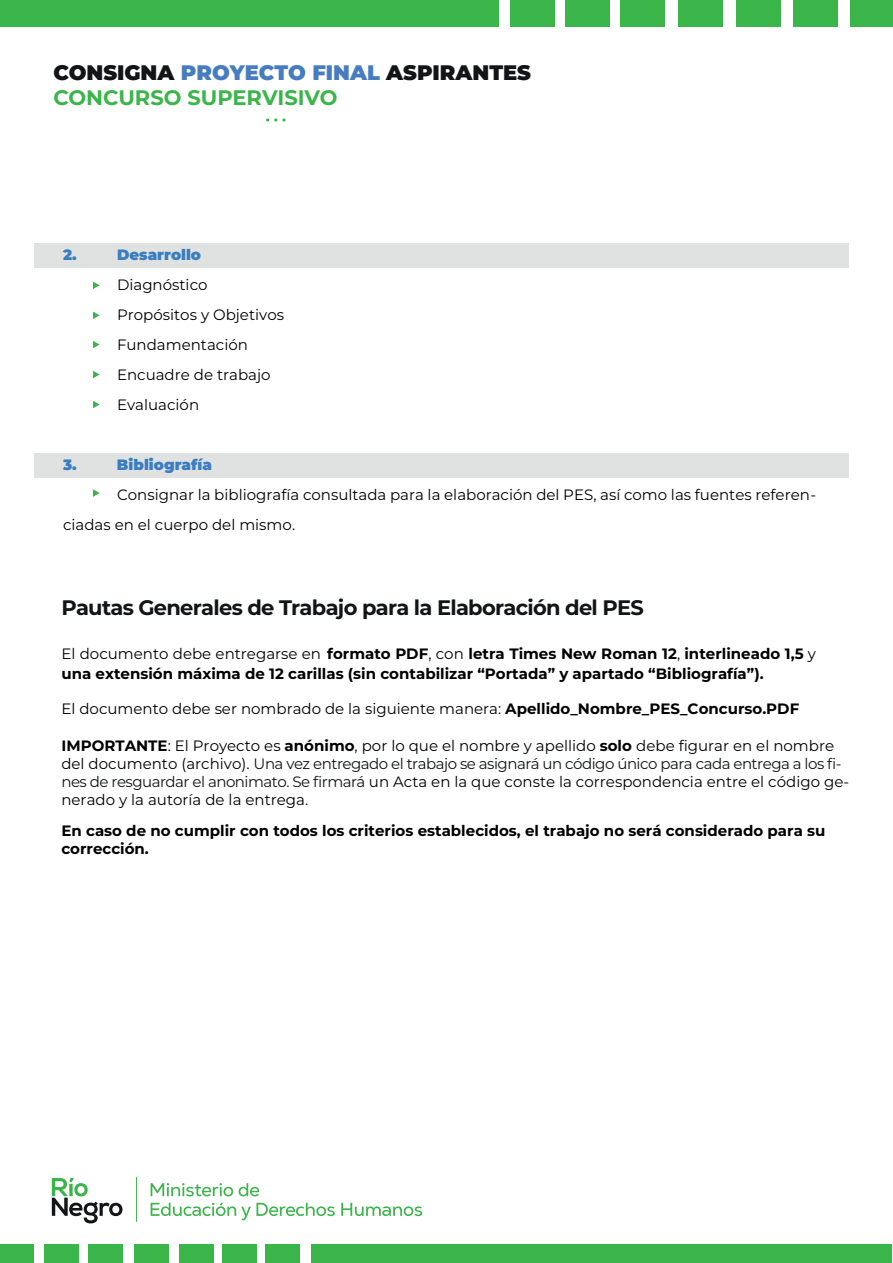
<style>
.page{position:relative;width:893px;height:1263px;background:#fff}
.page>*{position:absolute;margin:0;border:0;box-sizing:border-box;transform-origin:0 0}
.t1{font:700 21px/25.2px "Montserrat";color:#3ab54a}
.t2{font:700 21px "Montserrat";letter-spacing:-.035em;color:#121418}
.t3{font:15px/30px "Montserrat";color:#000001}
.t4{font:700 15px/18px "Montserrat";color:#000001}
.t5{font:900 15px "Montserrat";color:#397ec1}
.s1{font-weight:900;color:#121418}
.s2{font-weight:900;color:#477dc0}
.s3{font-weight:400}
.s4{font-weight:700}
.s5{color:#111314}
</style>
<div class="page">
<div style="left:34px;top:243px;width:815px;height:24px;background:#e0e1e1"></div>
<div style="left:34px;top:453px;width:815px;height:24px;background:#e0e1e1"></div>
<svg style="left:93px;top:341px;width:7px;height:7px"></svg>
<svg style="left:93px;top:371px;width:7px;height:7px"></svg>
<svg style="left:93px;top:401px;width:7px;height:7px"></svg>
<svg style="left:93px;top:489px;width:7px;height:8px"></svg>
<svg style="left:93px;top:282px;width:7px;height:7px"></svg>
<svg style="left:93px;top:312px;width:7px;height:7px"></svg>
<div style="left:510px;top:0;width:45px;height:27px;background:#3ab54a"></div>
<div style="left:0;top:0;width:498px;height:27px;background:#3ab54a"></div>
<div style="left:565px;top:0;width:45px;height:27px;background:#3ab54a"></div>
<div style="left:621px;top:0;width:44px;height:27px;background:#3ab54a"></div>
<div style="left:678px;top:0;width:45px;height:27px;background:#3ab54a"></div>
<div style="left:736px;top:0;width:45px;height:27px;background:#3ab54a"></div>
<div style="left:793px;top:0;width:45px;height:27px;background:#3ab54a"></div>
<div style="left:851px;top:0;width:42px;height:27px;background:#3ab54a"></div>
<div style="left:311px;top:1244px;width:581px;height:19px;background:#3ab54a"></div>
<div style="left:265px;top:1244px;width:35px;height:19px;background:#3ab54a"></div>
<div style="left:222px;top:1244px;width:35px;height:19px;background:#3ab54a"></div>
<div style="left:179px;top:1244px;width:35px;height:19px;background:#3ab54a"></div>
<div style="left:134px;top:1244px;width:34px;height:19px;background:#3ab54a"></div>
<div style="left:88px;top:1244px;width:35px;height:19px;background:#3ab54a"></div>
<div style="left:44px;top:1244px;width:35px;height:19px;background:#3ab54a"></div>
<div style="left:0;top:1244px;width:34px;height:19px;background:#3ab54a"></div>
<svg style="left:151px;top:1183px;width:82px;height:13px"></svg>
<svg style="left:239px;top:1183px;width:20px;height:13px"></svg>
<svg style="left:151px;top:1203px;width:184px;height:17px"></svg>
<svg style="left:341px;top:1203px;width:81px;height:13px"></svg>
<hr style="left:136px;top:1177px;width:1px;height:45px;background:#3bb54a">
<svg style="left:52px;top:1178px;width:70px;height:45px"></svg>
<svg style="left:266px;top:118px;width:20px;height:4px"></svg>
<h1 class="t1" style="left:53px;top:60px;width:479px"><span class="s1">CONSIGNA</span> <span class="s2">PROYECTO FINAL</span> <span class="s1">ASPIRANTES<br></span>CONCURSO SUPERVISIVO</h1>
<p class="t5" style="left:63px;top:245px;width:15px">2.</p>
<p class="t5" style="left:117px;top:245px;width:86px">Desarrollo</p>
<p class="t3" style="left:117px;top:269px;width:169px">Diagnóstico<br>Propósitos y Objetivos<br>Fundamentación<br>Encuadre de trabajo<br>Evaluación</p>
<p class="t5" style="left:63px;top:455px;width:15px">3.</p>
<p class="t5" style="left:117px;top:455px;width:97px">Bibliografía</p>
<p class="t3" style="left:63px;top:479px;width:755px;text-indent:54px">Consignar la bibliografía consultada para la elaboración del PES, así como las fuentes referen&shy;ciadas en el cuerpo del mismo.</p>
<h1 class="t2" style="left:61px;top:594px;width:584px">Pautas Generales de Trabajo para la Elaboración del PES</h1>
<p class="t4" style="left:61px;top:644px;width:756px"><span class="s3">El documento debe entregarse en</span> formato PDF<span class="s3">, con</span> letra Times New Roman 12<span class="s3">,</span> interlineado 1,5 <span class="s3">y</span></p>
<p class="t4" style="left:61px;top:665px;width:704px">una extensión máxima de 12 carillas (sin contabilizar “Portada” y apartado “Bibliografía”).</p>
<p class="t3" style="left:61px;top:693px;width:739px">El documento debe ser nombrado de la siguiente manera: <span class="s4">Apellido_Nombre_PES_Concurso.PDF</span></p>
<p class="t3" style="left:61px;top:736px;width:789px;line-height:18px"><span class="s4">IMPORTANTE</span>: El Proyecto es <span class="s4">anónimo</span>, por lo que el nombre y apellido <span class="s4">solo</span> debe figurar en el nombre del documento (archivo). <span class="s5">Una vez entregado el trabajo se asignará un código único para cada entrega a los fi&shy;nes de resguardar el anonimato. Se firmará</span> un Acta en la que conste la correspondencia entre el código ge&shy;nerado y la autoría de la entrega.</p>
<p class="t4" style="left:61px;top:821px;width:765px">En caso de no cumplir con todos los criterios establecidos, el trabajo no será considerado para su corrección.</p>
</div>
